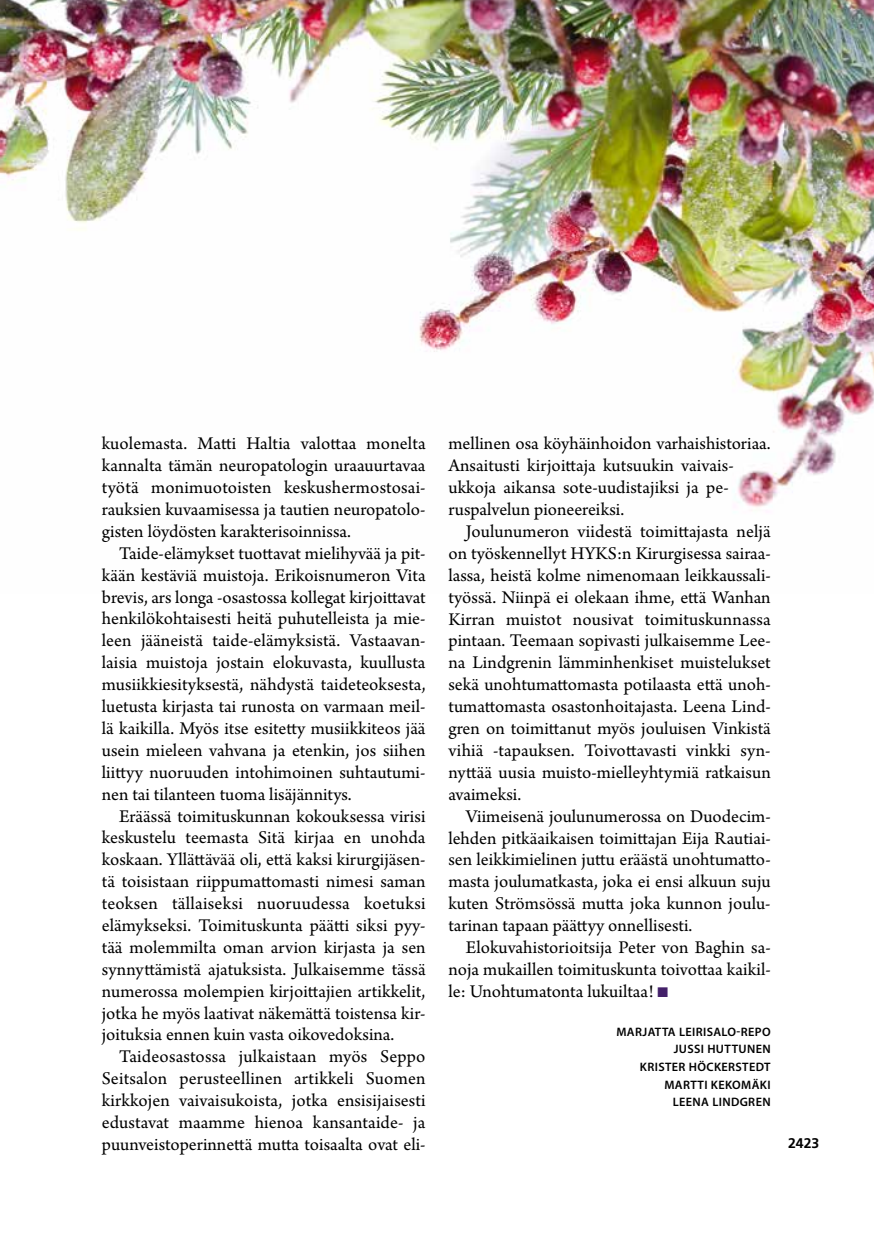
<style>
.page{position:relative;width:874px;height:1241px;background:#fff}
.page>*{position:absolute;margin:0;border:0;box-sizing:border-box;transform-origin:0 0}
.t1{font:18.9px/21.9px "Arno Pro";color:#000;text-align:justify}
.t2{font:700 14px "Frutiger LT Std";color:#000}
.t3{font:600 12.25px/17.5px "Myriad Pro";letter-spacing:.03em;color:#000;text-align:right}
.s1{color:#432069}
</style>
<div class="page">
<img style="left:0;top:0;width:873px;height:507px">
<p class="t1" style="left:102px;top:433px;width:325px">kuolemasta. Matti Haltia valottaa monelta kannalta tämän neuropatologin uraauurtavaa työtä monimuotoisten keskushermostosai&shy;rauksien kuvaamisessa ja tautien neuropatolo&shy;gisten löydösten karakterisoinnissa.</p>
<p class="t1" style="left:102px;top:543px;width:325px;text-indent:17px">Taide-elämykset tuottavat mielihyvää ja pit&shy;kään kestäviä muistoja. Erikoisnumeron Vita brevis, ars longa -osastossa kollegat kirjoittavat henkilökohtaisesti heitä puhutelleista ja mie&shy;leen jääneistä taide-elämyksistä. Vastaavan&shy;laisia muistoja jostain elokuvasta, kuullusta musiikkiesityksestä, nähdystä taideteoksesta, luetusta kirjasta tai runosta on varmaan meil&shy;lä kaikilla. Myös itse esitetty musiikkiteos jää usein mieleen vahvana ja etenkin, jos siihen liittyy nuoruuden intohimoinen suhtautumi&shy;nen tai tilanteen tuoma lisäjännitys.</p>
<p class="t1" style="left:102px;top:805px;width:325px;text-indent:17px">Eräässä toimituskunnan kokouksessa virisi keskustelu teemasta Sitä kirjaa en unohda koskaan. Yllättävää oli, että kaksi kirurgijäsen&shy;tä toisistaan riippumattomasti nimesi saman teoksen tällaiseksi nuoruudessa koetuksi elämykseksi. Toimituskunta päätti siksi pyy&shy;tää molemmilta oman arvion kirjasta ja sen synnyttämistä ajatuksista. Julkaisemme tässä numerossa molempien kirjoittajien artikkelit, jotka he myös laativat näkemättä toistensa kir&shy;joituksia ennen kuin vasta oikovedoksina.</p>
<p class="t1" style="left:102px;top:1046px;width:325px;text-indent:17px">Taideosastossa julkaistaan myös Seppo Seitsalon perusteellinen artikkeli Suomen kirkkojen vaivaisukoista, jotka ensisijaisesti edustavat maamme hienoa kansantaide- ja puunveistoperinnettä mutta toisaalta ovat eli-</p>
<p class="t1" style="left:448px;top:434px;width:324px;text-align:left">mellinen osa köyhäinhoidon varhaishistoriaa.<br>Ansaitusti kirjoittaja kutsuukin vaivais&shy;ukkoja aikansa sote-uudistajiksi ja pe&shy;ruspalvelun pioneereiksi.</p>
<p class="t1" style="left:448px;top:521px;width:324px;text-indent:17px">Joulunumeron viidestä toimittajasta neljä on työskennellyt HYKS:n Kirurgisessa sairaa&shy;lassa, heistä kolme nimenomaan leikkaussali&shy;työssä. Niinpä ei olekaan ihme, että Wanhan Kirran muistot nousivat toimituskunnassa pintaan. Teemaan sopivasti julkaisemme Lee&shy;na Lindgrenin lämminhenkiset muistelukset sekä unohtumattomasta potilaasta että unoh&shy;tumattomasta osastonhoitajasta. Leena Lind&shy;gren on toimittanut myös jouluisen Vinkistä vihiä -tapauksen. Toivottavasti vinkki syn&shy;nyttää uusia muisto-mielleyhtymiä ratkaisun avaimeksi.</p>
<p class="t1" style="left:448px;top:805px;width:324px;text-indent:17px">Viimeisenä joulunumerossa on Duodecim&shy;lehden pitkäaikaisen toimittajan Eija Rautiai&shy;sen leikkimielinen juttu eräästä unohtumatto&shy;masta joulumatkasta, joka ei ensi alkuun suju kuten Strömsössä mutta joka kunnon joulu&shy;tarinan tapaan päättyy onnellisesti.</p>
<p class="t1" style="left:448px;top:937px;width:323px;text-indent:17px">Elokuvahistorioitsija Peter von Baghin sa&shy;noja mukaillen toimituskunta toivottaa kaikil&shy;le: Unohtumatonta lukuiltaa! <span class="s1">■</span></p>
<p class="t3" style="left:616px;top:1022px;width:155px">MARJATTA LEIRISALO-REPO<br>JUSSI HUTTUNEN<br>KRISTER HÖCKERSTEDT<br>MARTTI KEKOMÄKI<br>LEENA LINDGREN</p>
<p class="t2" style="left:787px;top:1134px;width:33px">2423</p>
</div>
